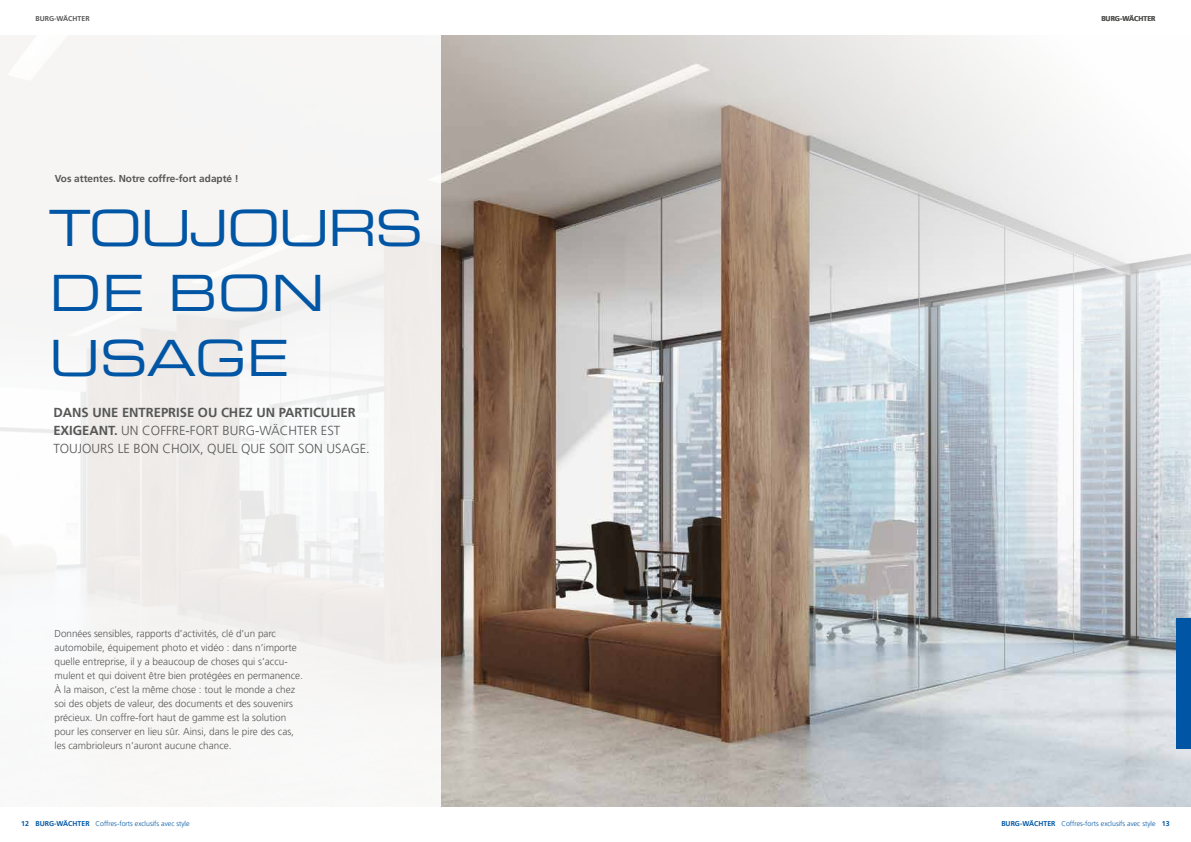
<style>
.page{position:relative;width:1191px;height:842px;background:#fff}
.page>*{position:absolute;margin:0;border:0;box-sizing:border-box;transform-origin:0 0}
.t1{font:50px/65px "Eurostile LT Std Ex 2";letter-spacing:-.025em;color:#0056a4}
.t2{font:300 13px/18px "Frutiger LT Pro";color:#575756}
.t3{font:300 10px/14px "Frutiger LT Pro";color:#575756}
.t4{font:700 10px "Frutiger LT Pro";color:#575756}
.t5{font:300 7px "Frutiger LT Pro";color:#0056a4}
.t6{font:700 7px "Frutiger LT Pro";color:#575756}
.s1{font-weight:700}
</style>
<div class="page">
<img style="left:440px;top:35px;width:751px;height:771px">
<div style="left:1176px;top:618px;width:15px;height:130px;background:#0056a4"></div>
<div style="left:0;top:26px;width:440px;height:785px;background:#f6f5f4"></div>
<p class="t6" style="left:35px;top:14px;width:56px">BURG-WÄCHTER</p>
<p class="t4" style="left:55px;top:172px;width:185px">Vos attentes. Notre coffre-fort adapté !</p>
<h1 class="t1" style="left:50px;top:194px;width:375px">TOUJOURS<br>DE BON<br>USAGE</h1>
<h2 class="t2" style="left:53px;top:404px;width:318px"><span class="s1">DANS UNE ENTREPRISE OU CHEZ UN PARTICULIER<br>EXIGEANT.</span> UN COFFRE-FORT BURG-WÄCHTER EST<br>TOUJOURS LE BON CHOIX, QUEL QUE SOIT SON USAGE.</h2>
<p class="t3" style="left:54px;top:626px;width:250px">Données sensibles, rapports d’activités, clé d’un parc automobile, équipement photo et vidéo : dans n’importe quelle entreprise, il y a beaucoup de choses qui s’accu&shy;mulent et qui doivent être bien protégées en permanence.<br>À la maison, c’est la même chose : tout le monde a chez soi des objets de valeur, des documents et des souvenirs précieux. Un coffre-fort haut de gamme est la solution pour les conserver en lieu sûr. Ainsi, dans le pire des cas, les cambrioleurs n’auront aucune chance.</p>
<p class="t6" style="left:1101px;top:14px;width:56px">BURG-WÄCHTER</p>
<p class="t5" style="left:21px;top:820px;width:170px"><span class="s1">12 BURG-WÄCHTER</span> Coffres-forts exclusifs avec style</p>
<p class="t5" style="left:1001px;top:820px;width:170px"><span class="s1">BURG-WÄCHTER</span> Coffres-forts exclusifs avec style <span class="s1">13</span></p>
</div>
